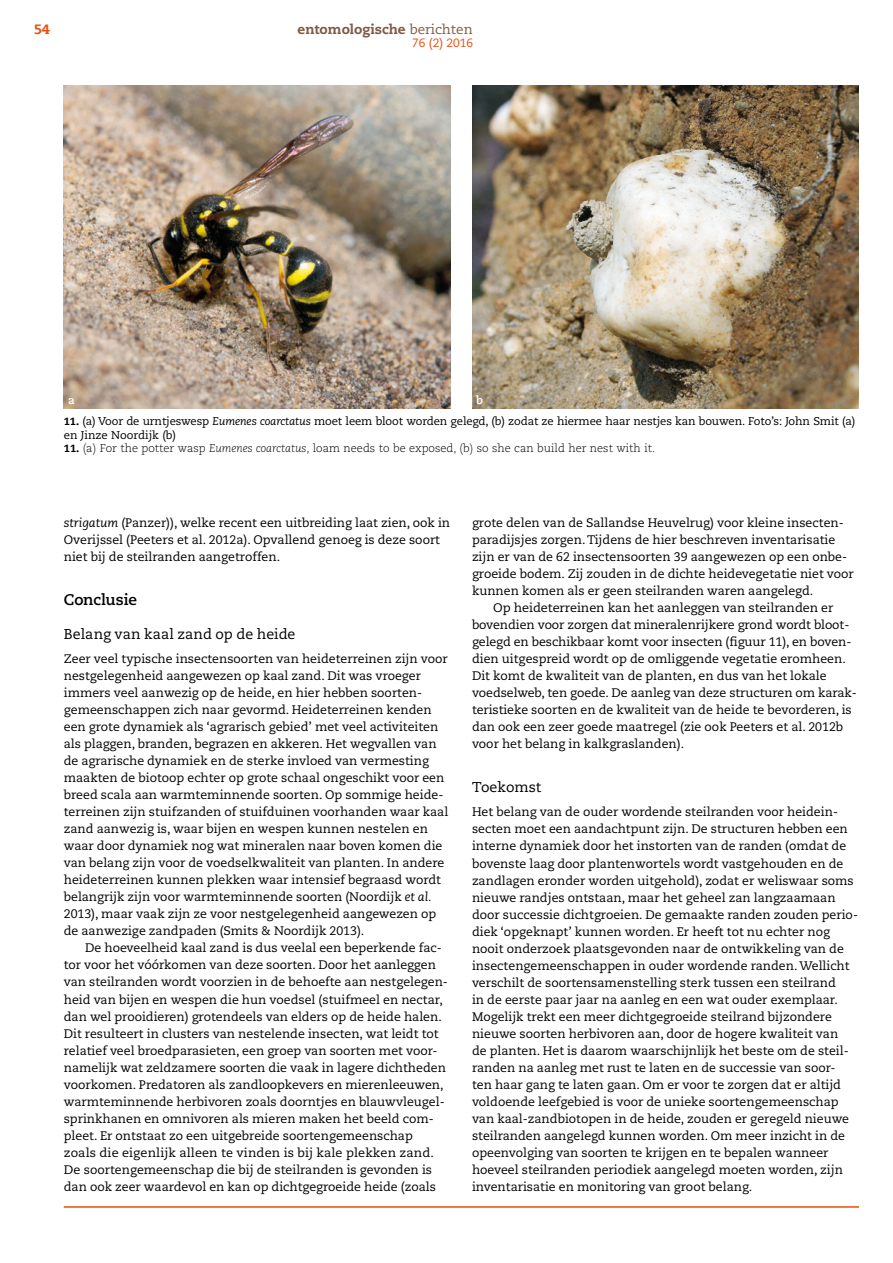
<style>
.page{position:relative;width:893px;height:1263px;background:#fff}
.page>*{position:absolute;margin:0;border:0;box-sizing:border-box;transform-origin:0 0}
.t1{font:700 15.3px "Caecilia LT Std";letter-spacing:-.01em;color:#000}
.t2{font:14.25px "Caecilia LT Std";color:#000}
.t3{font:800 13.5px "Caecilia LT Std";color:#815a45}
.t4{font:800 13.5px "Caecilia LT Std";color:#e94e0f}
.t5{font:12.3px/17px "Caecilia LT Std";color:#000}
.t6{font:12px "Caecilia LT Std";color:#e94e0f}
.t7{font:11.25px/13.5px "Caecilia LT Std";letter-spacing:-.01em;color:#000}
.t8{font:300 11.25px "Caecilia LT Std";color:#000}
.t9{font:700 11.25px "Caecilia LT Std";color:#fff}
.s1{font-weight:400}
.s2{font-weight:800;font-size:10.5px}
.s3{font-style:italic}
</style>
<div class="page">
<img style="left:64px;top:85px;width:387px;height:323px">
<img style="left:472px;top:85px;width:387px;height:323px">
<hr style="left:64px;top:1206px;width:795px;height:2px;background:#e94e0f">
<p class="t4" style="left:34px;top:21px;width:17px">54</p>
<p class="t3" style="left:298px;top:21px;width:177px">entomologische <span class="s1">berichten</span></p>
<p class="t6" style="left:412px;top:36px;width:62px">76 (2) 2016</p>
<p class="t9" style="left:68px;top:393px;width:8px">a</p>
<p class="t9" style="left:476px;top:393px;width:8px">b</p>
<p class="t7" style="left:64px;top:415px;width:793px"><span class="s2">11.</span> (a) Voor de urntjeswesp <span class="s3">Eumenes coarctatus</span> moet leem bloot worden gelegd, (b) zodat ze hiermee haar nestjes kan bouwen. Foto’s: John Smit (a) en Jinze Noordijk (b)</p>
<p class="t8" style="left:64px;top:442px;width:593px"><span class="s2">11.</span> (a) For the potter wasp <span class="s3">Eumenes coarctatus</span>, loam needs to be exposed, (b) so she can build her nest with it.</p>
<p class="t5" style="left:64px;top:515px;width:388px"><span class="s3">strigatum</span> (Panzer)), welke recent een uitbreiding laat zien, ook in<br>Overijssel (Peeters et al. 2012a). Opvallend genoeg is deze soort niet bij de steilranden aangetroffen.</p>
<p class="t1" style="left:64px;top:590px;width:75px">Conclusie</p>
<p class="t2" style="left:64px;top:626px;width:233px">Belang van kaal zand op de heide</p>
<p class="t5" style="left:64px;top:651px;width:386px">Zeer veel typische insectensoorten van heideterreinen zijn voor nestgelegenheid aangewezen op kaal zand. Dit was vroeger immers veel aanwezig op de heide, en hier hebben soorten&shy;gemeenschappen zich naar gevormd. Heideterreinen kenden een grote dynamiek als ‘agrarisch gebied’ met veel activiteiten als plaggen, branden, begrazen en akkeren. Het wegvallen van de agrarische dynamiek en de sterke invloed van vermesting maakten de biotoop echter op grote schaal ongeschikt voor een breed scala aan warmteminnende soorten. Op sommige heide&shy;terreinen zijn stuifzanden of stuifduinen voorhanden waar kaal zand aanwezig is, waar bijen en wespen kunnen nestelen en waar door dynamiek nog wat mineralen naar boven komen die van belang zijn voor de voedselkwaliteit van planten. In andere heideterreinen kunnen plekken waar intensief begraasd wordt belangrijk zijn voor warmteminnende soorten (Noordijk <span class="s3">et al.<br></span>2013), maar vaak zijn ze voor nestgelegenheid aangewezen op de aanwezige zandpaden (Smits &amp; Noordijk 2013).</p>
<p class="t5" style="left:64px;top:940px;width:386px;text-indent:21px">De hoeveelheid kaal zand is dus veelal een beperkende fac&shy;tor voor het vóórkomen van deze soorten. Door het aanleggen van steilranden wordt voorzien in de behoefte aan nestgelegen&shy;heid van bijen en wespen die hun voedsel (stuifmeel en nectar, dan wel prooidieren) grotendeels van elders op de heide halen.<br>Dit resulteert in clusters van nestelende insecten, wat leidt tot relatief veel broedparasieten, een groep van soorten met voor&shy;namelijk wat zeldzamere soorten die vaak in lagere dichtheden voorkomen. Predatoren als zandloopkevers en mierenleeuwen, warmteminnende herbivoren zoals doorntjes en blauwvleugel&shy;sprinkhanen en omnivoren als mieren maken het beeld com&shy;pleet. Er ontstaat zo een uitgebreide soortengemeenschap zoals die eigenlijk alleen te vinden is bij kale plekken zand.<br>De soortengemeenschap die bij de steilranden is gevonden is dan ook zeer waardevol en kan op dichtgegroeide heide (zoals</p>
<p class="t5" style="left:472px;top:515px;width:373px">grote delen van de Sallandse Heuvelrug) voor kleine insecten-</p>
<p class="t5" style="left:472px;top:532px;width:365px">paradijsjes zorgen. Tijdens de hier beschreven inventarisatie</p>
<p class="t5" style="left:472px;top:549px;width:377px">zijn er van de 62 insectensoorten 39 aangewezen op een onbe-</p>
<p class="t5" style="left:472px;top:566px;width:383px">groeide bodem. Zij zouden in de dichte heidevegetatie niet voor</p>
<p class="t5" style="left:472px;top:583px;width:343px">kunnen komen als er geen steilranden waren aangelegd.</p>
<p class="t5" style="left:493px;top:600px;width:342px">Op heideterreinen kan het aanleggen van steilranden er</p>
<p class="t5" style="left:472px;top:617px;width:379px">bovendien voor zorgen dat mineralenrijkere grond wordt bloot-</p>
<p class="t5" style="left:472px;top:634px;width:381px">gelegd en beschikbaar komt voor insecten (figuur 11), en boven-</p>
<p class="t5" style="left:472px;top:651px;width:375px">dien uitgespreid wordt op de omliggende vegetatie eromheen.</p>
<p class="t5" style="left:472px;top:668px;width:356px">Dit komt de kwaliteit van de planten, en dus van het lokale</p>
<p class="t5" style="left:472px;top:685px;width:386px">voedselweb, ten goede. De aanleg van deze structuren om karak-</p>
<p class="t5" style="left:472px;top:702px;width:381px">teristieke soorten en de kwaliteit van de heide te bevorderen, is</p>
<p class="t5" style="left:472px;top:719px;width:373px">dan ook een zeer goede maatregel (zie ook Peeters et al. 2012b</p>
<p class="t5" style="left:472px;top:736px;width:214px">voor het belang in kalkgraslanden).</p>
<p class="t2" style="left:472px;top:779px;width:71px">Toekomst</p>
<p class="t5" style="left:472px;top:804px;width:387px">Het belang van de ouder wordende steilranden voor heidein&shy;secten moet een aandachtpunt zijn. De structuren hebben een interne dynamiek door het instorten van de randen (omdat de bovenste laag door plantenwortels wordt vastgehouden en de zandlagen eronder worden uitgehold), zodat er weliswaar soms nieuwe randjes ontstaan, maar het geheel zan langzaamaan door successie dichtgroeien. De gemaakte randen zouden perio&shy;diek ‘opgeknapt’ kunnen worden. Er heeft tot nu echter nog nooit onderzoek plaatsgevonden naar de ontwikkeling van de insectengemeenschappen in ouder wordende randen. Wellicht verschilt de soortensamenstelling sterk tussen een steilrand<br>in de eerste paar jaar na aanleg en een wat ouder exemplaar.<br>Mogelijk trekt een meer dichtgegroeide steilrand bijzondere nieuwe soorten herbivoren aan, door de hogere kwaliteit van<br>de planten. Het is daarom waarschijnlijk het beste om de steil&shy;randen na aanleg met rust te laten en de successie van soor&shy;ten haar gang te laten gaan. Om er voor te zorgen dat er altijd voldoende leefgebied is voor de unieke soortengemeenschap van kaal-zandbiotopen in de heide, zouden er geregeld nieuwe steilranden aangelegd kunnen worden. Om meer inzicht in de opeenvolging van soorten te krijgen en te bepalen wanneer hoeveel steilranden periodiek aangelegd moeten worden, zijn inventarisatie en monitoring van groot belang.</p>
</div>
